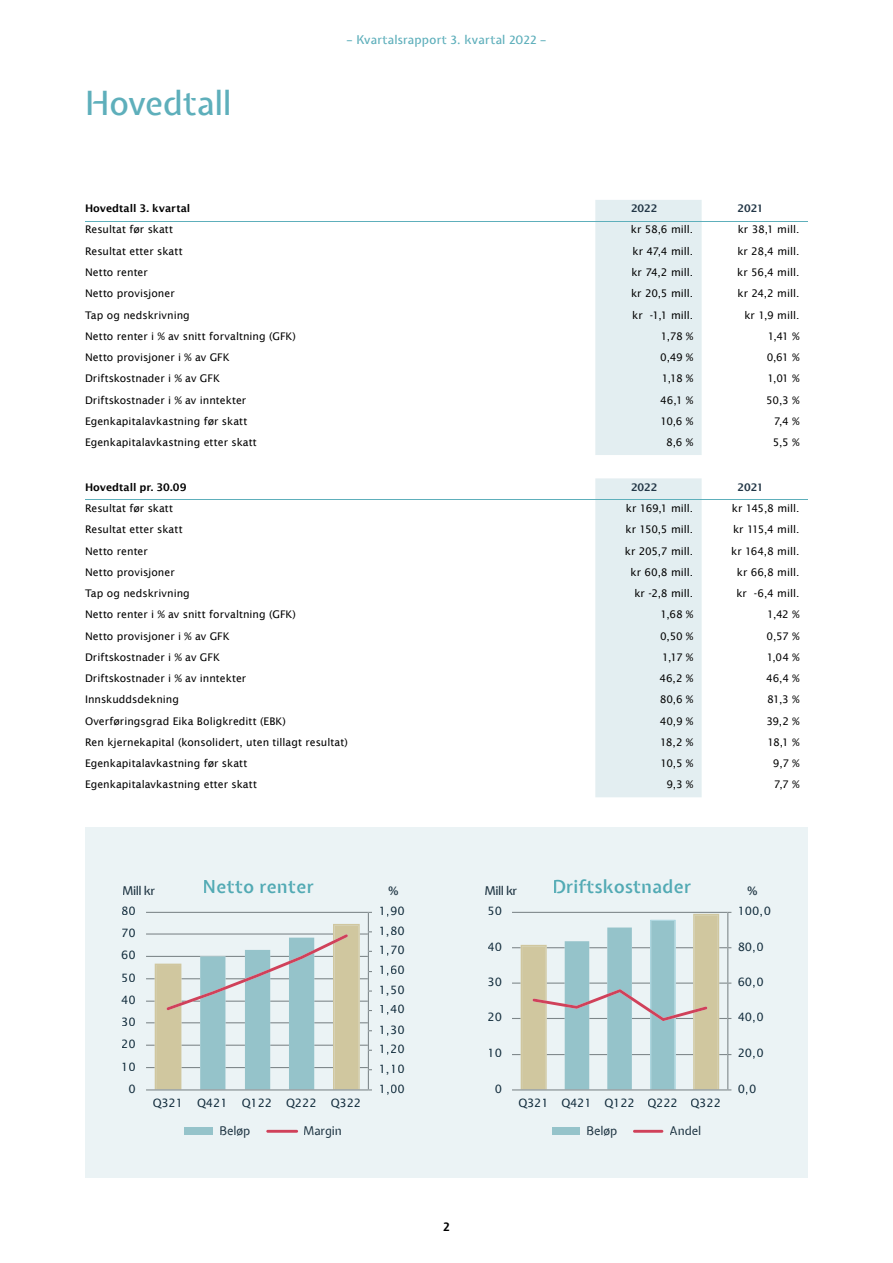
<style>
.page{position:relative;width:893px;height:1263px;background:#fff}
.page>*{position:absolute;margin:0;border:0;box-sizing:border-box;transform-origin:0 0}
.t1{font:500 33px "Expletus Sans";letter-spacing:-.005em;color:#5eafbb}
.t2{font:600 18px "Expletus Sans";letter-spacing:.02em;color:#52aab4}
.t3{font:500 12px "Expletus Sans";letter-spacing:.015em;color:#5eafbb}
.t4{font:12px "Expletus Sans";letter-spacing:-.01em;color:#203644}
.t5{font:500 12px "Expletus Sans";letter-spacing:-.04em;color:#203644}
.t6{font:700 12px "Expletus Sans";color:#000}
.t7{font:11.55px "Lucida Sans";letter-spacing:-.005em;color:#132d3d}
.t8{font:10.5px "Lucida Sans";letter-spacing:.005em;color:#000}
.t9{font:600 10.5px "Lucida Sans";color:#000}
.t10{font:600 10.5px "Lucida Sans";letter-spacing:-.015em;color:#223646}
</style>
<div class="page">
<div style="left:85px;top:828px;width:723px;height:350px;background:#ebf3f5"></div>
<div style="left:595px;top:200px;width:107px;height:255px;background:#e3eef1"></div>
<hr style="left:85px;top:221px;width:510px;height:1px;background:#5eafbb">
<hr style="left:595px;top:221px;width:107px;height:1px;background:#5eafbb">
<hr style="left:702px;top:221px;width:106px;height:1px;background:#5eafbb">
<div style="left:595px;top:478px;width:107px;height:319px;background:#e3eef1"></div>
<hr style="left:85px;top:499px;width:510px;height:1px;background:#5eafbb">
<hr style="left:595px;top:499px;width:107px;height:1px;background:#5eafbb">
<hr style="left:702px;top:499px;width:106px;height:1px;background:#5eafbb">
<div style="left:184px;top:1128px;width:29px;height:7px;background:#95c3ca"></div>
<hr style="left:266px;top:1130px;width:32px;height:3px;background:#d0415a">
<div style="left:552px;top:1128px;width:28px;height:7px;background:#95c3ca"></div>
<hr style="left:633px;top:1130px;width:30px;height:3px;background:#d0415a">
<svg style="left:146px;top:912px;width:226px;height:178px"></svg>
<svg style="left:512px;top:912px;width:219px;height:178px"></svg>
<h1 class="t1" style="left:85px;top:85px;width:148px">Hovedtall</h1>
<p class="t3" style="left:346px;top:33px;width:202px">– Kvartalsrapport 3. kvartal 2022 –</p>
<p class="t9" style="left:85px;top:202px;width:107px">Hovedtall 3. kvartal</p>
<p class="t10" style="left:631px;top:202px;width:28px">2022</p>
<p class="t10" style="left:738px;top:202px;width:27px">2021</p>
<p class="t8" style="left:85px;top:224px;width:90px">Resultat før skatt</p>
<p class="t8" style="left:631px;top:224px;width:64px">kr 58,6 mill.</p>
<p class="t8" style="left:738px;top:224px;width:63px">kr 38,1 mill.</p>
<p class="t8" style="left:85px;top:245px;width:99px">Resultat etter skatt</p>
<p class="t8" style="left:632px;top:245px;width:62px">kr 47,4 mill.</p>
<p class="t8" style="left:737px;top:245px;width:64px">kr 28,4 mill.</p>
<p class="t8" style="left:85px;top:266px;width:64px">Netto renter</p>
<p class="t8" style="left:631px;top:266px;width:63px">kr 74,2 mill.</p>
<p class="t8" style="left:737px;top:266px;width:64px">kr 56,4 mill.</p>
<p class="t8" style="left:85px;top:287px;width:91px">Netto provisjoner</p>
<p class="t8" style="left:631px;top:287px;width:64px">kr 20,5 mill.</p>
<p class="t8" style="left:737px;top:287px;width:63px">kr 24,2 mill.</p>
<p class="t8" style="left:85px;top:309px;width:106px">Tap og nedskrivning</p>
<p class="t8" style="left:632px;top:309px;width:62px">kr -1,1 mill.</p>
<p class="t8" style="left:744px;top:309px;width:57px">kr 1,9 mill.</p>
<p class="t8" style="left:85px;top:330px;width:212px">Netto renter i % av snitt forvaltning (GFK)</p>
<p class="t8" style="left:661px;top:330px;width:34px">1,78 %</p>
<p class="t8" style="left:768px;top:330px;width:33px">1,41 %</p>
<p class="t8" style="left:85px;top:351px;width:146px">Netto provisjoner i % av GFK</p>
<p class="t8" style="left:660px;top:351px;width:34px">0,49 %</p>
<p class="t8" style="left:767px;top:351px;width:34px">0,61 %</p>
<p class="t8" style="left:85px;top:373px;width:136px">Driftskostnader i % av GFK</p>
<p class="t8" style="left:662px;top:373px;width:33px">1,18 %</p>
<p class="t8" style="left:767px;top:373px;width:33px">1,01 %</p>
<p class="t8" style="left:85px;top:394px;width:163px">Driftskostnader i % av inntekter</p>
<p class="t8" style="left:660px;top:394px;width:34px">46,1 %</p>
<p class="t8" style="left:766px;top:394px;width:35px">50,3 %</p>
<p class="t8" style="left:85px;top:415px;width:164px">Egenkapitalavkastning før skatt</p>
<p class="t8" style="left:660px;top:415px;width:34px">10,6 %</p>
<p class="t8" style="left:774px;top:415px;width:27px">7,4 %</p>
<p class="t8" style="left:85px;top:436px;width:173px">Egenkapitalavkastning etter skatt</p>
<p class="t8" style="left:666px;top:436px;width:28px">8,6 %</p>
<p class="t8" style="left:773px;top:436px;width:28px">5,5 %</p>
<p class="t9" style="left:85px;top:481px;width:103px">Hovedtall pr. 30.09</p>
<p class="t10" style="left:631px;top:481px;width:28px">2022</p>
<p class="t10" style="left:738px;top:481px;width:27px">2021</p>
<p class="t8" style="left:85px;top:502px;width:90px">Resultat før skatt</p>
<p class="t8" style="left:626px;top:502px;width:69px">kr 169,1 mill.</p>
<p class="t8" style="left:732px;top:502px;width:69px">kr 145,8 mill.</p>
<p class="t8" style="left:85px;top:523px;width:99px">Resultat etter skatt</p>
<p class="t8" style="left:625px;top:523px;width:69px">kr 150,5 mill.</p>
<p class="t8" style="left:733px;top:523px;width:68px">kr 115,4 mill.</p>
<p class="t8" style="left:85px;top:545px;width:64px">Netto renter</p>
<p class="t8" style="left:625px;top:545px;width:70px">kr 205,7 mill.</p>
<p class="t8" style="left:731px;top:545px;width:70px">kr 164,8 mill.</p>
<p class="t8" style="left:85px;top:566px;width:91px">Netto provisjoner</p>
<p class="t8" style="left:631px;top:566px;width:64px">kr 60,8 mill.</p>
<p class="t8" style="left:737px;top:566px;width:64px">kr 66,8 mill.</p>
<p class="t8" style="left:85px;top:587px;width:106px">Tap og nedskrivning</p>
<p class="t8" style="left:634px;top:587px;width:60px">kr -2,8 mill.</p>
<p class="t8" style="left:736px;top:587px;width:65px">kr -6,4 mill.</p>
<p class="t8" style="left:85px;top:609px;width:212px">Netto renter i % av snitt forvaltning (GFK)</p>
<p class="t8" style="left:660px;top:609px;width:34px">1,68 %</p>
<p class="t8" style="left:767px;top:609px;width:34px">1,42 %</p>
<p class="t8" style="left:85px;top:630px;width:146px">Netto provisjoner i % av GFK</p>
<p class="t8" style="left:660px;top:630px;width:35px">0,50 %</p>
<p class="t8" style="left:767px;top:630px;width:34px">0,57 %</p>
<p class="t8" style="left:85px;top:651px;width:136px">Driftskostnader i % av GFK</p>
<p class="t8" style="left:662px;top:651px;width:32px">1,17 %</p>
<p class="t8" style="left:767px;top:651px;width:34px">1,04 %</p>
<p class="t8" style="left:85px;top:672px;width:163px">Driftskostnader i % av inntekter</p>
<p class="t8" style="left:659px;top:672px;width:35px">46,2 %</p>
<p class="t8" style="left:766px;top:672px;width:35px">46,4 %</p>
<p class="t8" style="left:85px;top:694px;width:95px">Innskuddsdekning</p>
<p class="t8" style="left:660px;top:694px;width:35px">80,6 %</p>
<p class="t8" style="left:767px;top:694px;width:34px">81,3 %</p>
<p class="t8" style="left:85px;top:715px;width:202px">Overføringsgrad Eika Boligkreditt (EBK)</p>
<p class="t8" style="left:660px;top:715px;width:35px">40,9 %</p>
<p class="t8" style="left:766px;top:715px;width:35px">39,2 %</p>
<p class="t8" style="left:85px;top:736px;width:264px">Ren kjernekapital (konsolidert, uten tillagt resultat)</p>
<p class="t8" style="left:660px;top:736px;width:34px">18,2 %</p>
<p class="t8" style="left:767px;top:736px;width:33px">18,1 %</p>
<p class="t8" style="left:85px;top:757px;width:164px">Egenkapitalavkastning før skatt</p>
<p class="t8" style="left:661px;top:757px;width:34px">10,5 %</p>
<p class="t8" style="left:773px;top:757px;width:28px">9,7 %</p>
<p class="t8" style="left:85px;top:779px;width:173px">Egenkapitalavkastning etter skatt</p>
<p class="t8" style="left:666px;top:779px;width:28px">9,3 %</p>
<p class="t8" style="left:774px;top:779px;width:27px">7,7 %</p>
<p class="t5" style="left:122px;top:884px;width:34px">Mill kr</p>
<h2 class="t2" style="left:202px;top:877px;width:113px">Netto renter</h2>
<p class="t5" style="left:388px;top:884px;width:11px">%</p>
<p class="t5" style="left:484px;top:884px;width:34px">Mill kr</p>
<h2 class="t2" style="left:553px;top:877px;width:140px">Driftskostnader</h2>
<p class="t5" style="left:747px;top:884px;width:11px">%</p>
<p class="t7" style="left:121px;top:904px;width:16px">80</p>
<p class="t7" style="left:379px;top:904px;width:28px">1,90</p>
<p class="t7" style="left:487px;top:904px;width:16px">50</p>
<p class="t7" style="left:738px;top:904px;width:35px">100,0</p>
<p class="t7" style="left:121px;top:926px;width:16px">70</p>
<p class="t7" style="left:379px;top:924px;width:28px">1,80</p>
<p class="t7" style="left:121px;top:949px;width:16px">60</p>
<p class="t7" style="left:379px;top:943px;width:28px">1,70</p>
<p class="t7" style="left:487px;top:940px;width:16px">40</p>
<p class="t7" style="left:738px;top:940px;width:28px">80,0</p>
<p class="t7" style="left:121px;top:971px;width:16px">50</p>
<p class="t7" style="left:121px;top:993px;width:16px">40</p>
<p class="t7" style="left:121px;top:1015px;width:16px">30</p>
<p class="t7" style="left:379px;top:963px;width:28px">1,60</p>
<p class="t7" style="left:379px;top:983px;width:28px">1,50</p>
<p class="t7" style="left:379px;top:1003px;width:28px">1,40</p>
<p class="t7" style="left:379px;top:1023px;width:28px">1,30</p>
<p class="t7" style="left:487px;top:975px;width:16px">30</p>
<p class="t7" style="left:487px;top:1011px;width:16px">20</p>
<p class="t7" style="left:738px;top:975px;width:28px">60,0</p>
<p class="t7" style="left:738px;top:1011px;width:28px">40,0</p>
<p class="t7" style="left:121px;top:1037px;width:16px">20</p>
<p class="t7" style="left:379px;top:1042px;width:28px">1,20</p>
<p class="t7" style="left:487px;top:1046px;width:16px">10</p>
<p class="t7" style="left:738px;top:1046px;width:28px">20,0</p>
<p class="t7" style="left:121px;top:1060px;width:16px">10</p>
<p class="t7" style="left:379px;top:1062px;width:28px">1,10</p>
<p class="t7" style="left:128px;top:1082px;width:9px">0</p>
<p class="t7" style="left:379px;top:1082px;width:28px">1,00</p>
<p class="t7" style="left:495px;top:1082px;width:9px">0</p>
<p class="t7" style="left:738px;top:1082px;width:20px">0,0</p>
<p class="t7" style="left:153px;top:1096px;width:210px">Q321 Q421 Q122 Q222 Q322</p>
<p class="t7" style="left:518px;top:1096px;width:204px">Q321 Q421 Q122 Q222 Q322</p>
<p class="t4" style="left:220px;top:1124px;width:32px">Beløp</p>
<p class="t4" style="left:303px;top:1124px;width:40px">Margin</p>
<p class="t4" style="left:587px;top:1124px;width:32px">Beløp</p>
<p class="t4" style="left:670px;top:1124px;width:33px">Andel</p>
<p class="t6" style="left:443px;top:1220px;width:8px">2</p>
</div>
